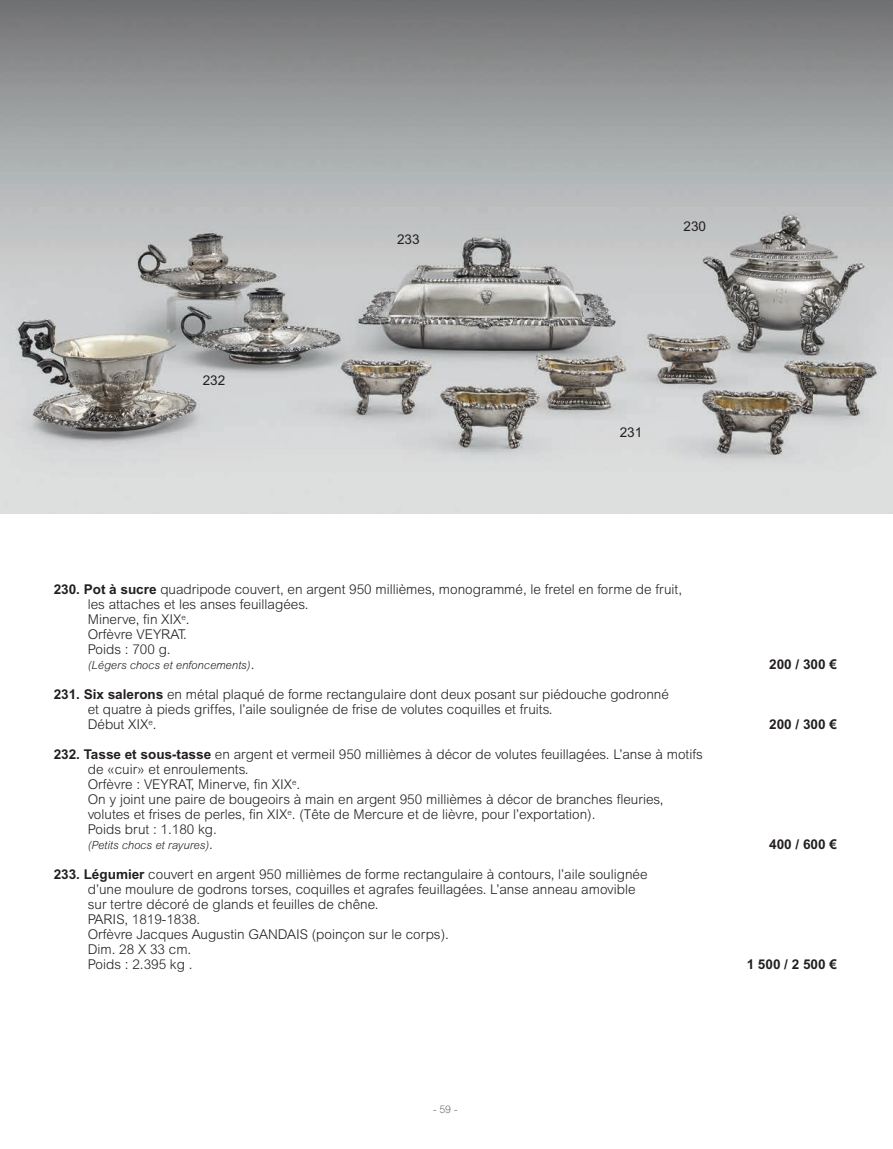
<style>
.page{position:relative;width:893px;height:1149px;background:#fff}
.page>*{position:absolute;margin:0;border:0;box-sizing:border-box;transform-origin:0 0}
.t1{font:300 13.5px/15px "Arial MT Std";color:#231f20}
.t2{font:700 13.5px "Arial MT Std";color:#231f20}
.t3{font:13.5px "Arial MT Std";color:#231f20}
.t4{font:italic 300 11.25px "Arial MT Std";color:#231f20}
.t5{font:300 10.5px "Arial MT Std";color:#6c6d70}
.s1{font-weight:700}
.s2{font-style:normal;font-size:13.5px}
</style>
<div class="page">
<img style="left:0;top:0;width:892px;height:513px">
<p class="t3" style="left:202px;top:372px;width:24px">232</p>
<p class="t3" style="left:397px;top:231px;width:24px">233</p>
<p class="t3" style="left:683px;top:219px;width:24px">230</p>
<p class="t3" style="left:619px;top:424px;width:24px">231</p>
<p class="t1" style="left:88px;top:582px;width:595px;text-indent:-34px"><span class="s1">230. Pot à sucre</span> quadripode couvert, en argent 950 millièmes, monogrammé, le fretel en forme de fruit, les attaches et les anses feuillagées.<br>Minerve, fin XIX<sup>e</sup>.<br>Orfèvre VEYRAT.<br>Poids : 700 g.</p>
<p class="t4" style="left:88px;top:659px;width:168px">(Légers chocs et enfoncements)<span class="s2">.</span></p>
<p class="t2" style="left:768px;top:657px;width:69px">200 / 300 €</p>
<p class="t1" style="left:88px;top:687px;width:582px;text-indent:-34px"><span class="s1">231. Six salerons</span> en métal plaqué de forme rectangulaire dont deux posant sur piédouche godronné et quatre à pieds griffes, l’aile soulignée de frise de volutes coquilles et fruits.<br>Début XIX<sup>e</sup>.</p>
<p class="t2" style="left:768px;top:717px;width:69px">200 / 300 €</p>
<p class="t1" style="left:88px;top:747px;width:616px;text-indent:-34px"><span class="s1">232. Tasse et sous-tasse</span> en argent et vermeil 950 millièmes à décor de volutes feuillagées. L’anse à motifs de «cuir» et enroulements.<br>Orfèvre : VEYRAT, Minerve, fin XIX<sup>e</sup>.<br>On y joint une paire de bougeoirs à main en argent 950 millièmes à décor de branches fleuries, volutes et frises de perles, fin XIX<sup>e</sup>. (Tête de Mercure et de lièvre, pour l’exportation).<br>Poids brut : 1.180 kg.</p>
<p class="t4" style="left:88px;top:839px;width:127px">(Petits chocs et rayures)<span class="s2">.</span></p>
<p class="t2" style="left:768px;top:837px;width:69px">400 / 600 €</p>
<p class="t1" style="left:88px;top:867px;width:561px;text-indent:-34px"><span class="s1">233. Légumier</span> couvert en argent 950 millièmes de forme rectangulaire à contours, l’aile soulignée d’une moulure de godrons torses, coquilles et agrafes feuillagées. L’anse anneau amovible sur tertre décoré de glands et feuilles de chêne.<br>PARIS, 1819-1838.<br>Orfèvre Jacques Augustin GANDAIS (poinçon sur le corps).<br>Dim. 28 X 33 cm.<br>Poids : 2.395 kg .</p>
<p class="t2" style="left:746px;top:957px;width:92px">1 500 / 2 500 €</p>
<p class="t5" style="left:433px;top:1103px;width:26px">- 59 -</p>
</div>
